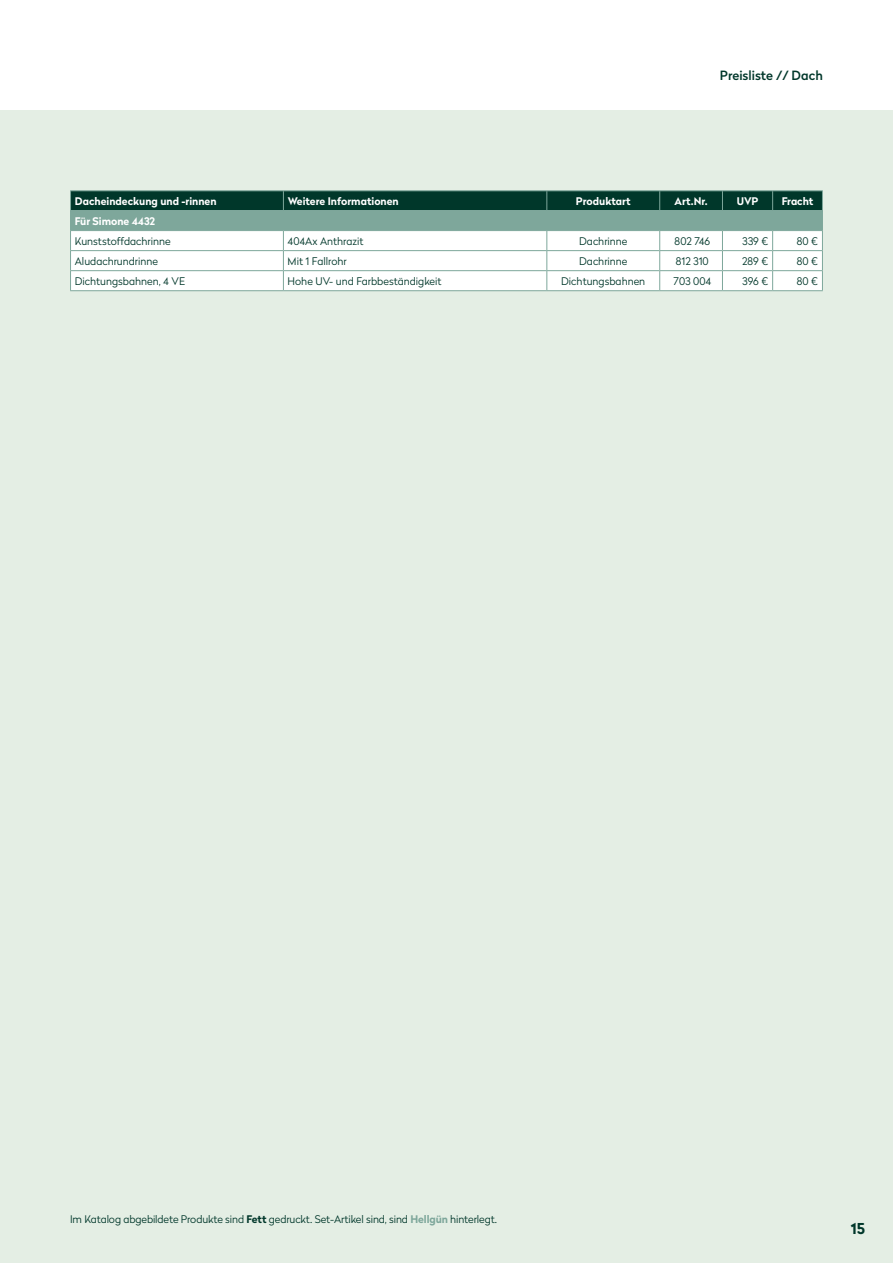
<style>
.page{position:relative;width:893px;height:1263px;background:#fff}
.page>*{position:absolute;margin:0;border:0;box-sizing:border-box;transform-origin:0 0}
.t1{font:700 15px "Radikal";color:#00372a}
.t2{font:500 12.75px "Radikal";color:#00372a}
.t3{font:300 10.5px "Radikal";color:#00372a}
.t4{font:700 10.5px "Radikal";color:#fff}
.s1{font-weight:700}
.s2{font-weight:700;color:#7ea79b}
</style>
<div class="page">
<div style="left:0;top:110px;width:893px;height:1153px;background:#e4eee4"></div>
<hr style="left:70px;top:190px;width:213px;height:1px;background:#7ea79b">
<hr style="left:283px;top:190px;width:264px;height:1px;background:#7ea79b">
<hr style="left:547px;top:190px;width:113px;height:1px;background:#7ea79b">
<hr style="left:660px;top:190px;width:62px;height:1px;background:#7ea79b">
<hr style="left:722px;top:190px;width:51px;height:1px;background:#7ea79b">
<hr style="left:773px;top:190px;width:50px;height:1px;background:#7ea79b">
<svg style="left:70px;top:191px;width:753px;height:100px;background:#b0c4bf"></svg>
<hr style="left:70px;top:210px;width:213px;height:1px;background:#7ea79b">
<hr style="left:283px;top:210px;width:264px;height:1px;background:#7ea79b">
<hr style="left:547px;top:210px;width:113px;height:1px;background:#7ea79b">
<hr style="left:660px;top:210px;width:62px;height:1px;background:#7ea79b">
<hr style="left:722px;top:210px;width:51px;height:1px;background:#7ea79b">
<hr style="left:773px;top:210px;width:50px;height:1px;background:#7ea79b">
<hr style="left:547px;top:230px;width:113px;height:1px;background:#7ea79b">
<hr style="left:722px;top:230px;width:51px;height:1px;background:#7ea79b">
<hr style="left:773px;top:230px;width:50px;height:1px;background:#7ea79b">
<hr style="left:547px;top:250px;width:113px;height:1px;background:#7ea79b">
<hr style="left:722px;top:250px;width:51px;height:1px;background:#7ea79b">
<hr style="left:773px;top:250px;width:50px;height:1px;background:#7ea79b">
<hr style="left:547px;top:270px;width:113px;height:1px;background:#7ea79b">
<hr style="left:722px;top:270px;width:51px;height:1px;background:#7ea79b">
<hr style="left:773px;top:270px;width:50px;height:1px;background:#7ea79b">
<hr style="left:547px;top:290px;width:113px;height:1px;background:#7ea79b">
<hr style="left:722px;top:290px;width:51px;height:1px;background:#7ea79b">
<hr style="left:773px;top:290px;width:50px;height:1px;background:#7ea79b">
<p class="t2" style="left:720px;top:66px;width:104px">Preisliste // Dach</p>
<p class="t4" style="left:75px;top:193px;width:143px">Dacheindeckung und -rinnen</p>
<p class="t4" style="left:288px;top:193px;width:113px">Weitere Informationen</p>
<p class="t4" style="left:576px;top:193px;width:56px">Produktart</p>
<p class="t4" style="left:675px;top:193px;width:35px">Art.Nr.</p>
<p class="t4" style="left:737px;top:193px;width:23px">UVP</p>
<p class="t4" style="left:782px;top:193px;width:33px">Fracht</p>
<p class="t4" style="left:75px;top:213px;width:82px">Für Simone 4432</p>
<p class="t3" style="left:75px;top:233px;width:97px">Kunststoffdachrinne</p>
<p class="t3" style="left:288px;top:233px;width:77px">404Ax Anthrazit</p>
<p class="t3" style="left:579px;top:233px;width:50px">Dachrinne</p>
<p class="t3" style="left:675px;top:233px;width:37px">802 746</p>
<p class="t3" style="left:742px;top:233px;width:28px">339 €</p>
<p class="t3" style="left:797px;top:233px;width:23px">80 €</p>
<p class="t3" style="left:75px;top:253px;width:85px">Aludachrundrinne</p>
<p class="t3" style="left:288px;top:253px;width:61px">Mit 1 Fallrohr</p>
<p class="t3" style="left:579px;top:253px;width:50px">Dachrinne</p>
<p class="t3" style="left:676px;top:253px;width:34px">812 310</p>
<p class="t3" style="left:742px;top:253px;width:28px">289 €</p>
<p class="t3" style="left:797px;top:253px;width:23px">80 €</p>
<p class="t3" style="left:75px;top:274px;width:112px">Dichtungsbahnen, 4 VE</p>
<p class="t3" style="left:288px;top:274px;width:155px">Hohe UV- und Farbbeständigkeit</p>
<p class="t3" style="left:561px;top:274px;width:85px">Dichtungsbahnen</p>
<p class="t3" style="left:673px;top:274px;width:39px">703 004</p>
<p class="t3" style="left:742px;top:274px;width:28px">396 €</p>
<p class="t3" style="left:797px;top:274px;width:23px">80 €</p>
<p class="t3" style="left:70px;top:1212px;width:429px">Im Katalog abgebildete Produkte sind <span class="s1">Fett</span> gedruckt. Set-Artikel sind, sind <span class="s2">Hellgün</span> hinterlegt.</p>
<h1 class="t1" style="left:851px;top:1217px;width:16px">15</h1>
</div>
